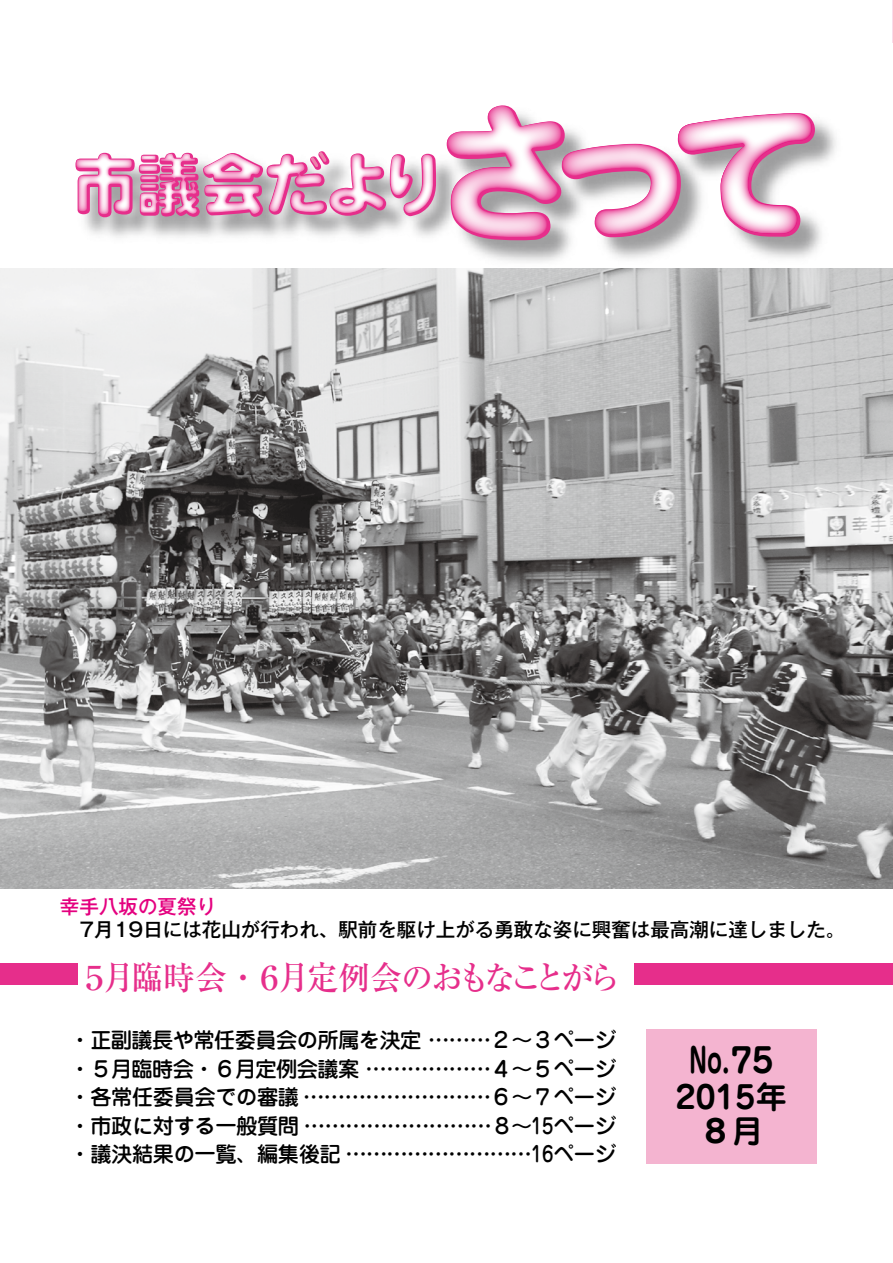
<style>
.page{position:relative;width:893px;height:1263px;background:#fff}
.page>*{position:absolute;margin:0;border:0;box-sizing:border-box;transform-origin:0 0}
.t1{font:700 34.05px "Jun 501 Pro";color:#000;scale:.7 1}
.t2{font:500 33px "Ryumin Pro";letter-spacing:-.155em;color:#e62e8b}
.t3{font:500 33px "Ryumin Pro";letter-spacing:-.115em;color:#e62e8b}
.t4{font:700 31.5px/34px "Jun 501 Pro";color:#000;text-align:center}
.t5{font:500 21.3px/28.5px "Jun 34 Pro";letter-spacing:-.02em;color:#000;text-align:justify}
.t6{font:500 19.5px "Gothic MB101 Pro";color:#000}
.t7{font:500 19.5px "Gothic MB101 Pro";color:#e4007f}
</style>
<div class="page">
<div style="left:646px;top:1029px;width:170px;height:134px;background:#f4b4d0"></div>
<div style="left:635px;top:963px;width:258px;height:21px;background:#e62e8b"></div>
<div style="left:0;top:963px;width:78px;height:21px;background:#e62e8b"></div>
<svg style="left:75px;top:151px;width:361px;height:66px"></svg>
<svg style="left:447px;top:105px;width:368px;height:135px"></svg>
<img style="left:0;top:268px;width:893px;height:621px">
<p class="t7" style="left:60px;top:890px;width:158px">幸手八坂の夏祭り</p>
<p class="t6" style="left:60px;top:914px;width:787px">　7月19日には花山が行われ、駅前を駆け上がる勇敢な姿に興奮は最高潮に達しました。</p>
<h2 class="t3" style="left:103px;top:952px;width:158px">月臨時会・</h2>
<h2 class="t3" style="left:78px;top:952px;width:34px">５</h2>
<h2 class="t2" style="left:278px;top:952px;width:344px">月定例会のおもなことがら</h2>
<h2 class="t3" style="left:253px;top:952px;width:34px">６</h2>
<p class="t5" style="left:69px;top:1024px;width:548px">・正副議長や常任委員会の所属を決定 ………２～３ページ・５月臨時会・６月定例会議案 ………………４～５ページ・各常任委員会での審議 ………………………６～７ページ・市政に対する一般質問 ………………………８～15ページ・議決結果の一覧、編集後記 ………………………16ページ</p>
<h1 class="t1" style="left:689px;top:1033px;width:122px">No.75</h1>
<h3 class="t4" style="left:676px;top:1077px;width:112px">2015年<br>８月</h3>
</div>
